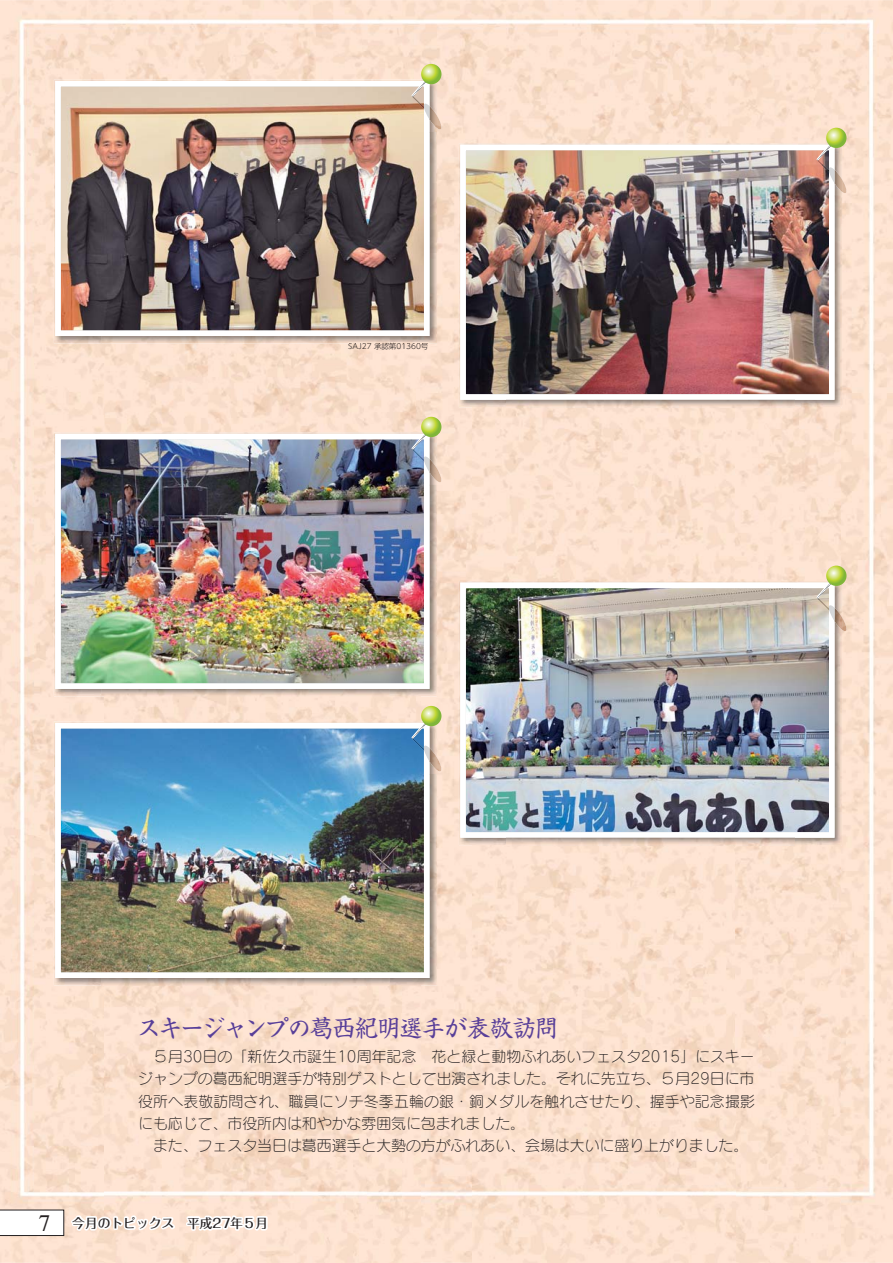
<style>
.page{position:relative;width:893px;height:1263px;background:#fff}
.page>*{position:absolute;margin:0;border:0;box-sizing:border-box;transform-origin:0 0}
.t1{font:23.4px "Shinsei Kai Pr 5 CBSK1 90 msp RKSJ H";letter-spacing:-.05em;color:#583f99}
.t2{font:14.85px/22.4px "Seurat Pro L 90 msp RKSJ H";letter-spacing:.005em;color:#231f20}
.t3{font:12.75px "Folk Pro Medium 90 msp RKSJ H";color:#231f20}
.t4{font:7.5px "UD Shin Go Pro Light 90 msp RKSJ H";color:#231f20}
.s1{font-family:"Times";font-size:23.4px}
</style>
<div class="page">
<img style="left:0;top:0;width:683px;height:105px">
<img style="left:683px;top:0;width:210px;height:157px">
<img style="left:0;top:105px;width:105px;height:1158px">
<img style="left:437px;top:105px;width:246px;height:52px">
<img style="left:420px;top:157px;width:52px;height:1106px">
<img style="left:841px;top:157px;width:52px;height:1106px">
<img style="left:105px;top:344px;width:315px;height:88px">
<img style="left:472px;top:407px;width:369px;height:174px">
<img style="left:105px;top:696px;width:315px;height:25px">
<img style="left:472px;top:845px;width:369px;height:418px">
<img style="left:105px;top:986px;width:315px;height:277px">
<svg style="left:0;top:1166px;width:178px;height:76px"></svg>
<svg style="left:184px;top:1212px;width:85px;height:21px"></svg>
<img style="left:54px;top:432px;width:383px;height:53px">
<img style="left:54px;top:485px;width:47px;height:211px">
<img style="left:390px;top:485px;width:47px;height:211px">
<img style="left:55px;top:434px;width:374px;height:255px">
<img style="left:54px;top:721px;width:383px;height:53px">
<img style="left:54px;top:774px;width:47px;height:212px">
<img style="left:390px;top:774px;width:47px;height:212px">
<img style="left:101px;top:978px;width:289px;height:8px">
<img style="left:55px;top:723px;width:374px;height:255px">
<img style="left:54px;top:80px;width:383px;height:52px">
<img style="left:54px;top:132px;width:47px;height:212px">
<img style="left:390px;top:132px;width:47px;height:212px">
<img style="left:396px;top:343px;width:32px;height:1px">
<img style="left:348px;top:343px;width:48px;height:1px">
<img style="left:55px;top:81px;width:374px;height:255px">
<img style="left:459px;top:581px;width:383px;height:53px">
<img style="left:459px;top:634px;width:47px;height:211px">
<img style="left:795px;top:634px;width:47px;height:211px">
<img style="left:506px;top:838px;width:289px;height:7px">
<img style="left:460px;top:583px;width:374px;height:255px">
<img style="left:459px;top:143px;width:383px;height:53px">
<img style="left:459px;top:196px;width:47px;height:211px">
<img style="left:795px;top:196px;width:47px;height:211px">
<img style="left:460px;top:145px;width:374px;height:255px">
<svg style="left:437px;top:469px;width:5px;height:13px"></svg>
<img style="left:429px;top:466px;width:8px;height:15px">
<img style="left:424px;top:461px;width:5px;height:11px">
<svg style="left:411px;top:429px;width:19px;height:32px"></svg>
<svg style="left:421px;top:417px;width:20px;height:20px"></svg>
<svg style="left:437px;top:758px;width:5px;height:13px"></svg>
<img style="left:429px;top:748px;width:8px;height:22px">
<img style="left:424px;top:751px;width:5px;height:10px">
<svg style="left:411px;top:718px;width:19px;height:33px"></svg>
<svg style="left:421px;top:706px;width:20px;height:20px"></svg>
<svg style="left:437px;top:116px;width:5px;height:13px"></svg>
<img style="left:429px;top:106px;width:8px;height:22px">
<img style="left:424px;top:109px;width:5px;height:10px">
<svg style="left:411px;top:76px;width:19px;height:33px"></svg>
<svg style="left:421px;top:64px;width:20px;height:20px"></svg>
<img style="left:842px;top:617px;width:5px;height:14px">
<img style="left:834px;top:608px;width:8px;height:22px">
<img style="left:829px;top:610px;width:5px;height:11px">
<svg style="left:816px;top:578px;width:19px;height:32px"></svg>
<svg style="left:826px;top:566px;width:20px;height:20px"></svg>
<img style="left:842px;top:179px;width:5px;height:14px">
<img style="left:834px;top:170px;width:8px;height:22px">
<img style="left:829px;top:172px;width:5px;height:11px">
<svg style="left:816px;top:140px;width:19px;height:32px"></svg>
<svg style="left:826px;top:128px;width:20px;height:20px"></svg>
<p class="t4" style="left:348px;top:343px;width:82px">SAJ27 承認第01360号</p>
<h1 class="t1" style="left:137px;top:1019px;width:422px">スキージャンプの葛西紀明選手が表敬訪問</h1>
<p class="t2" style="left:138px;top:1047px;width:618px">　５月30日の「新佐久市誕生10周年記念　花と緑と動物ふれあいフェスタ2015」にスキージャンプの葛西紀明選手が特別ゲストとして出演されました。それに先立ち、５月29日に市役所へ表敬訪問され、職員にソチ冬季五輪の銀・銅メダルを触れさせたり、握手や記念撮影にも応じて、市役所内は和やかな雰囲気に包まれました。<br>　また、フェスタ当日は葛西選手と大勢の方がふれあい、会場は大いに盛り上がりました。</p>
<p class="t3" style="left:39px;top:1218px;width:231px"><span class="s1">7</span> 今月のトピックス　平成27年５月</p>
</div>
